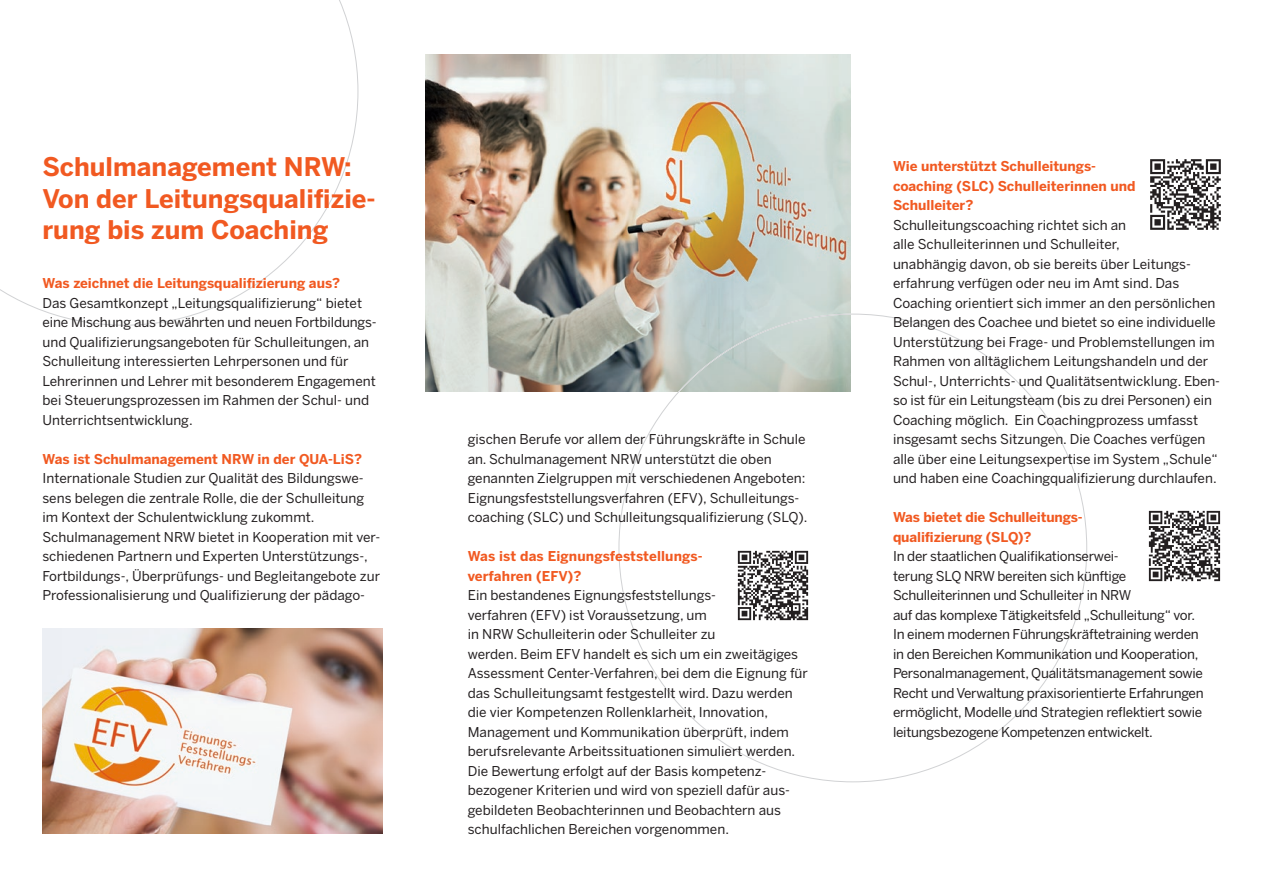
<style>
.page{position:relative;width:1263px;height:893px;background:#fff}
.page>*{position:absolute;margin:0;border:0;box-sizing:border-box;transform-origin:0 0}
._1_Head_Bold_17_21{font:700 25.5px/31.5px "Benton Sans";color:#f15921}
._3_Copy{font:13.5px/19.5px "Benton Sans";color:#231f20}
._3_Copy_reg_9_13{font:13.5px/19.5px "Benton Sans";color:#231f20}
._3_Copy-2{font:13.5px/19.5px "Benton Sans";letter-spacing:-.02em;color:#231f20}
._3_Copy_fett_Benton{font:13.5px/19.5px "Benton Sans";color:#231f20}
._3_Copy_fett_Benton-2{font:700 13.5px/19.5px "Benton Sans";color:#f15921}
</style>
<div class="page">
<svg style="left:0;top:0;width:358px;height:326px"></svg>
<img style="left:43px;top:628px;width:340px;height:206px">
<img style="left:425px;top:54px;width:425px;height:337px">
<svg style="left:638px;top:314px;width:212px;height:77px;background:#bdc6c0"></svg>
<img style="left:1150px;top:159px;width:71px;height:71px">
<img style="left:1148px;top:510px;width:73px;height:72px">
<img style="left:737px;top:550px;width:72px;height:71px">
<p class="_1_Head_Bold_17_21" style="left:43px;top:152px;width:311px">Schulmanagement NRW:</p>
<p class="_1_Head_Bold_17_21" style="left:43px;top:183px;width:335px">Von der Leitungsqualifizie&shy;rung bis zum Coaching</p>
<p class="_3_Copy_fett_Benton-2" style="left:43px;top:274px;width:299px">Was zeichnet die Leitungsqualifizierung aus?</p>
<p class="_3_Copy_fett_Benton" style="left:43px;top:293px;width:336px">Das Gesamtkonzept „Leitungsqualifizierung“ bietet eine Mischung aus bewährten und neuen Fortbildungs&shy;und Qualifizierungsangeboten für Schulleitungen, an Schulleitung interessierten Lehrpersonen und für Lehrerinnen und Lehrer mit besonderem Engagement bei Steuerungsprozessen im Rahmen der Schul- und Unterrichtsentwicklung.</p>
<p class="_3_Copy_fett_Benton-2" style="left:43px;top:449px;width:321px">Was ist Schulmanagement NRW in der QUA-LiS?</p>
<p class="_3_Copy_reg_9_13" style="left:43px;top:469px;width:323px;text-align:justify">Internationale Studien zur Qualität des Bildungswe&shy;sens belegen die zentrale Rolle, die der Schulleitung im Kontext der Schulentwicklung zukommt.</p>
<p class="_3_Copy_reg_9_13" style="left:43px;top:527px;width:339px">Schulmanagement NRW bietet in Kooperation mit ver&shy;schiedenen Partnern und Experten Unterstützungs-, Fortbildungs-, Überprüfungs- und Begleitangebote zur Professionalisierung und Qualifizierung der pädago-</p>
<p class="_3_Copy_reg_9_13" style="left:468px;top:430px;width:341px">gischen Berufe vor allem der Führungskräfte in Schule an. Schulmanagement NRW unterstützt die oben genannten Zielgruppen mit verschiedenen Angeboten:<br>Eignungsfeststellungsverfahren (EFV), Schulleitungs&shy;coaching (SLC) und Schulleitungsqualifizierung (SLQ).</p>
<p class="_3_Copy_fett_Benton-2" style="left:468px;top:547px;width:236px">Was ist das Eignungsfeststellungs&shy;verfahren (EFV)?</p>
<p class="_3_Copy" style="left:468px;top:586px;width:342px">Ein bestandenes Eignungsfeststellungs-<br>verfahren (EFV) ist Voraussetzung, um<br>in NRW Schulleiterin oder Schulleiter zu<br>werden. Beim EFV handelt es sich um ein zweitägiges Assessment Center-Verfahren, bei dem die Eignung für das Schulleitungsamt festgestellt wird. Dazu werden die vier Kompetenzen Rollenklarheit, Innovation, Management und Kommunikation überprüft, indem berufsrelevante Arbeitssituationen simuliert werden.<br>Die Bewertung erfolgt auf der Basis kompetenz&shy;bezogener Kriterien und wird von speziell dafür aus&shy;gebildeten Beobachterinnen und Beobachtern aus schulfachlichen Bereichen vorgenommen.</p>
<p class="_3_Copy_fett_Benton-2" style="left:893px;top:157px;width:244px">Wie unterstützt Schulleitungs&shy;coaching (SLC) Schulleiterinnen und<br>Schulleiter?</p>
<p class="_3_Copy" style="left:893px;top:215px;width:329px">Schulleitungscoaching richtet sich an<br>alle Schulleiterinnen und Schulleiter,<br>unabhängig davon, ob sie bereits über Leitungs&shy;erfahrung verfügen oder neu im Amt sind. Das Coaching orientiert sich immer an den persönlichen Belangen des Coachee und bietet so eine individuelle Unterstützung bei Frage- und Problemstellungen im Rahmen von alltäglichem Leitungshandeln und der Schul-, Unterrichts- und Qualitätsentwicklung. Eben&shy;so ist für ein Leitungsteam (bis zu drei Personen) ein Coaching möglich. Ein Coachingprozess umfasst insgesamt sechs Sitzungen. Die Coaches verfügen alle über eine Leitungsexpertise im System „Schule“ und haben eine Coachingqualifizierung durchlaufen.</p>
<p class="_3_Copy_fett_Benton-2" style="left:893px;top:508px;width:191px">Was bietet die Schulleitungs&shy;qualifizierung (SLQ)?</p>
<p class="_3_Copy-2" style="left:893px;top:547px;width:312px">In der staatlichen Qualifikationserwei-<br>terung SLQ NRW bereiten sich künftige Schulleiterinnen und Schulleiter in NRW<br>auf das komplexe Tätigkeitsfeld „Schulleitung“ vor.<br>In einem modernen Führungskräftetraining werden in den Bereichen Kommunikation und Kooperation, Personalmanagement, Qualitätsmanagement sowie Recht und Verwaltung praxisorientierte Erfahrungen ermöglicht, Modelle und Strategien reflektiert sowie leitungsbezogene Kompetenzen entwickelt.</p>
</div>
